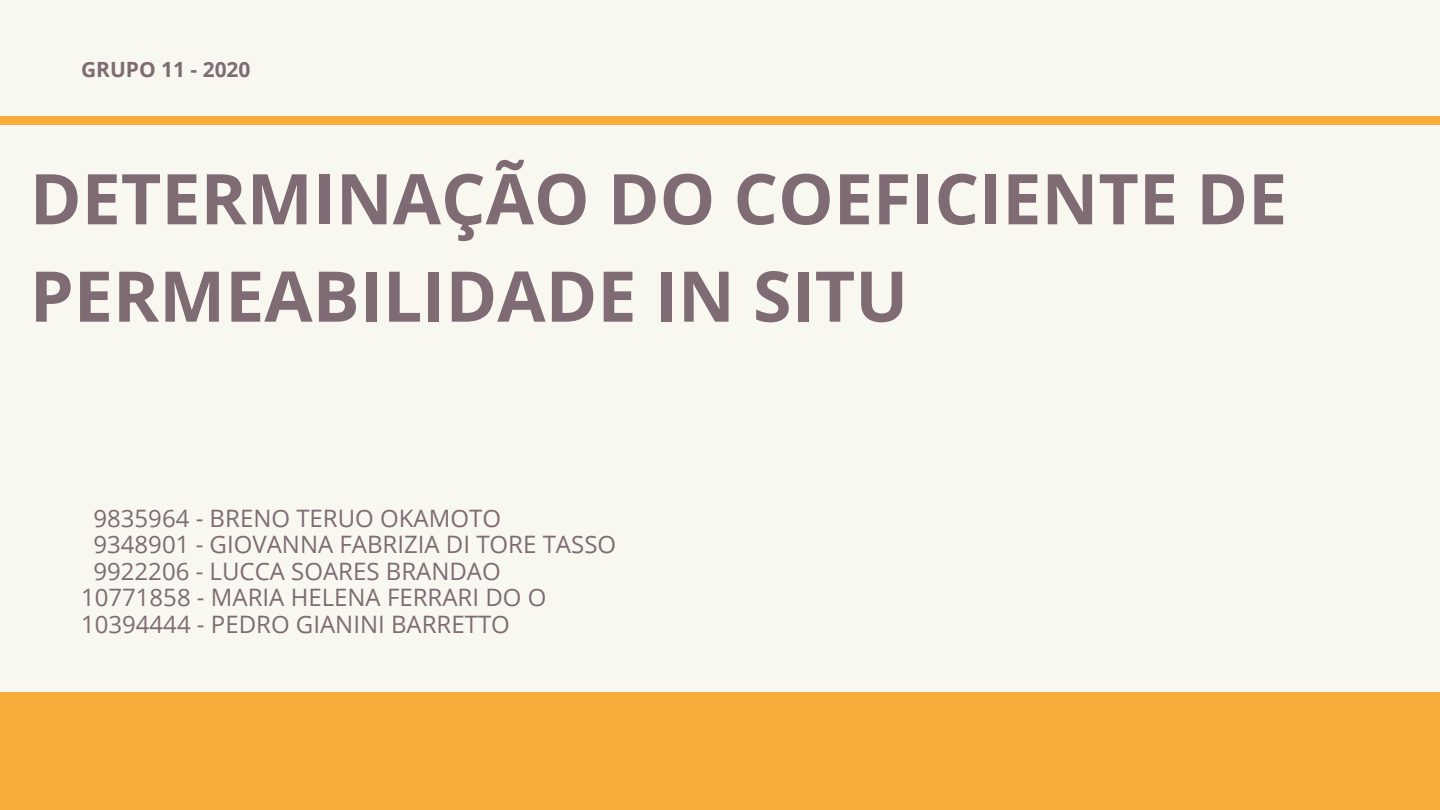
<style>
.page{position:relative;width:1440px;height:810px;background:#f8f7f0}
.page>*{position:absolute;margin:0;border:0;box-sizing:border-box;transform-origin:0 0}
.t1{font:700 70px/97.4px "Open Sans";color:#7e6b73}
.t2{font:24px "Open Sans";color:#7e6b73}
.t3{font:700 21px "Open Sans";color:#7e6b73}
</style>
<div class="page">
<div style="left:0;top:116px;width:1440px;height:9px;background:#f8ac39"></div>
<div style="left:0;top:692px;width:1440px;height:118px;background:#f8ac39"></div>
<p class="t3" style="left:81px;top:54px;width:171px">GRUPO 11 - 2020</p>
<h1 class="t1" style="left:30px;top:148px;width:1259px">DETERMINAÇÃO DO COEFICIENTE DE<br>PERMEABILIDADE IN SITU</h1>
<p class="t2" style="left:93px;top:501px;width:409px">9835964 - BRENO TERUO OKAMOTO</p>
<p class="t2" style="left:93px;top:528px;width:524px">9348901 - GIOVANNA FABRIZIA DI TORE TASSO</p>
<p class="t2" style="left:93px;top:554px;width:409px">9922206 - LUCCA SOARES BRANDAO</p>
<p class="t2" style="left:81px;top:581px;width:467px">10771858 - MARIA HELENA FERRARI DO O</p>
<p class="t2" style="left:81px;top:607px;width:430px">10394444 - PEDRO GIANINI BARRETTO</p>
</div>
